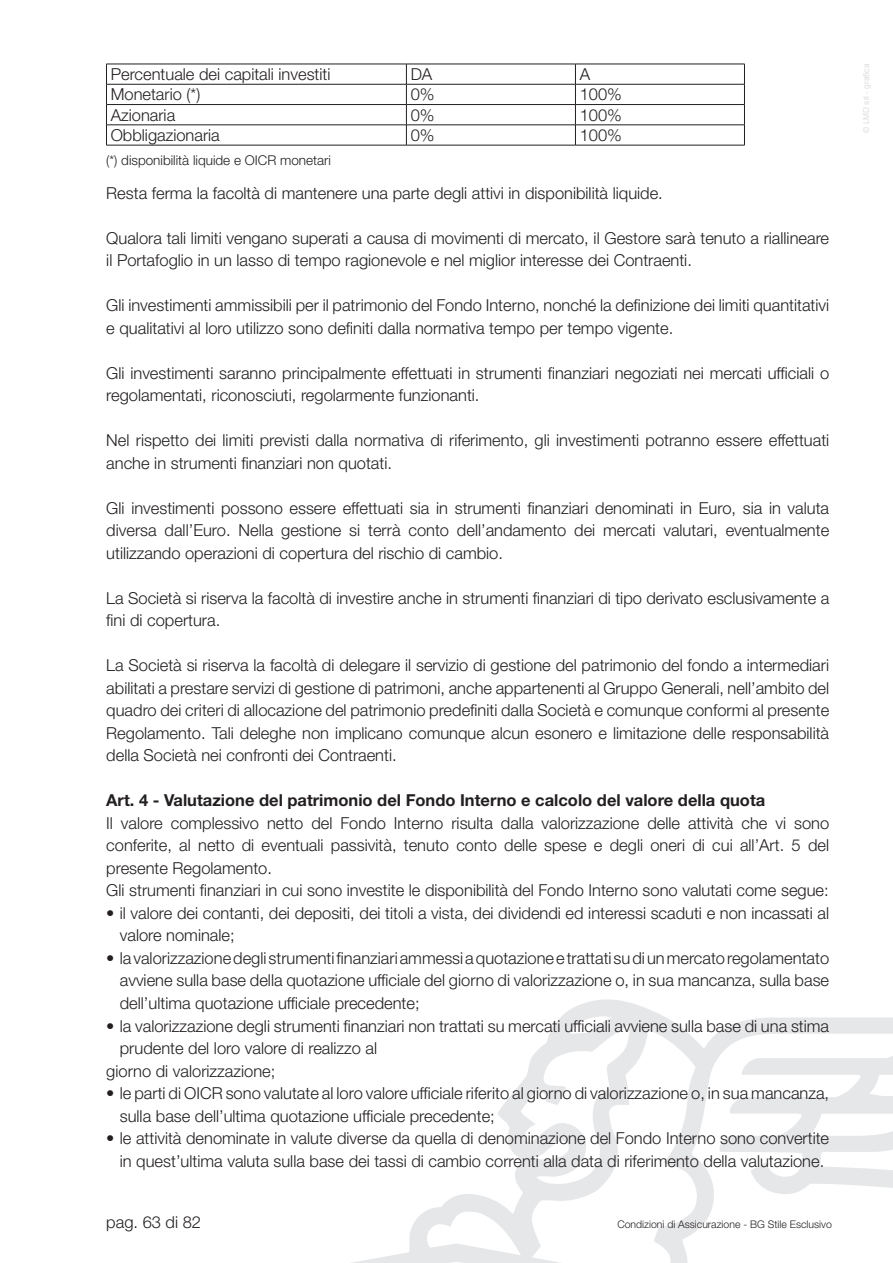
<style>
.page{position:relative;width:893px;height:1263px;background:#fff}
.page>*{position:absolute;margin:0;border:0;box-sizing:border-box;transform-origin:0 0}
.t1{font:300 16.5px/22.5px "Helvetica Neue LT Std";color:#231f20}
.t2{font:700 16.5px "Helvetica Neue LT Std";color:#231f20}
.t3{font:300 13.5px "Helvetica Neue LT Std";color:#231f20}
.t4{font:300 10.5px "Helvetica Neue LT Std";color:#231f20}
.t5{font:8.25px "Arial";color:#dcdddf}
</style>
<div class="page">
<svg style="left:351px;top:999px;width:542px;height:264px"></svg>
<hr style="left:106px;top:64px;width:300px;height:1px;background:#231f20">
<hr style="left:406px;top:64px;width:169px;height:1px;background:#231f20">
<hr style="left:575px;top:64px;width:170px;height:1px;background:#231f20">
<hr style="left:106px;top:84px;width:300px;height:1px;background:#231f20">
<hr style="left:406px;top:84px;width:169px;height:1px;background:#231f20">
<hr style="left:575px;top:84px;width:170px;height:1px;background:#231f20">
<hr style="left:106px;top:104px;width:300px;height:1px;background:#231f20">
<hr style="left:406px;top:104px;width:169px;height:1px;background:#231f20">
<hr style="left:575px;top:104px;width:170px;height:1px;background:#231f20">
<hr style="left:106px;top:125px;width:300px;height:1px;background:#231f20">
<svg style="left:106px;top:64px;width:1px;height:81px"></svg>
<hr style="left:406px;top:125px;width:169px;height:1px;background:#231f20">
<svg style="left:406px;top:64px;width:1px;height:81px"></svg>
<hr style="left:575px;top:125px;width:170px;height:1px;background:#231f20">
<svg style="left:575px;top:64px;width:1px;height:81px"></svg>
<svg style="left:744px;top:64px;width:1px;height:81px"></svg>
<hr style="left:106px;top:145px;width:300px;height:1px;background:#231f20">
<hr style="left:406px;top:145px;width:169px;height:1px;background:#231f20">
<hr style="left:575px;top:145px;width:170px;height:1px;background:#231f20">
<p class="t1" style="left:111px;top:63px;width:221px">Percentuale dei capitali investiti</p>
<p class="t1" style="left:411px;top:63px;width:23px">DA</p>
<p class="t1" style="left:580px;top:63px;width:12px">A</p>
<p class="t1" style="left:111px;top:83px;width:91px">Monetario (*)</p>
<p class="t1" style="left:411px;top:83px;width:25px">0%</p>
<p class="t1" style="left:580px;top:83px;width:44px">100%</p>
<p class="t1" style="left:111px;top:103px;width:66px">Azionaria</p>
<p class="t1" style="left:411px;top:103px;width:25px">0%</p>
<p class="t1" style="left:580px;top:103px;width:44px">100%</p>
<p class="t1" style="left:111px;top:123px;width:111px">Obbligazionaria</p>
<p class="t1" style="left:411px;top:123px;width:25px">0%</p>
<p class="t1" style="left:580px;top:123px;width:44px">100%</p>
<p class="t3" style="left:106px;top:152px;width:226px">(*) disponibilità liquide e OICR monetari</p>
<p class="t1" style="left:106px;top:181px;width:558px">Resta ferma la facoltà di mantenere una parte degli attivi in disponibilità liquide.</p>
<p class="t1" style="left:106px;top:226px;width:724px">Qualora tali limiti vengano superati a causa di movimenti di mercato, il Gestore sarà tenuto a riallineare il Portafoglio in un lasso di tempo ragionevole e nel miglior interesse dei Contraenti.</p>
<p class="t1" style="left:106px;top:294px;width:724px">Gli investimenti ammissibili per il patrimonio del Fondo Interno, nonché la definizione dei limiti quantitativi e qualitativi al loro utilizzo sono definiti dalla normativa tempo per tempo vigente.</p>
<p class="t1" style="left:106px;top:361px;width:724px">Gli investimenti saranno principalmente effettuati in strumenti finanziari negoziati nei mercati ufficiali o regolamentati, riconosciuti, regolarmente funzionanti.</p>
<p class="t1" style="left:106px;top:429px;width:724px">Nel rispetto dei limiti previsti dalla normativa di riferimento, gli investimenti potranno essere effettuati anche in strumenti finanziari non quotati.</p>
<p class="t1" style="left:106px;top:496px;width:724px;text-align:justify">Gli investimenti possono essere effettuati sia in strumenti finanziari denominati in Euro, sia in valuta diversa dall’Euro. Nella gestione si terrà conto dell’andamento dei mercati valutari, eventualmente utilizzando operazioni di copertura del rischio di cambio.</p>
<p class="t1" style="left:106px;top:586px;width:724px">La Società si riserva la facoltà di investire anche in strumenti finanziari di tipo derivato esclusivamente a fini di copertura.</p>
<p class="t1" style="left:106px;top:654px;width:724px;text-align:justify">La Società si riserva la facoltà di delegare il servizio di gestione del patrimonio del fondo a intermediari abilitati a prestare servizi di gestione di patrimoni, anche appartenenti al Gruppo Generali, nell’ambito del quadro dei criteri di allocazione del patrimonio predefiniti dalla Società e comunque conformi al presente Regolamento. Tali deleghe non implicano comunque alcun esonero e limitazione delle responsabilità della Società nei confronti dei Contraenti.</p>
<p class="t2" style="left:106px;top:790px;width:660px">Art. 4 - Valutazione del patrimonio del Fondo Interno e calcolo del valore della quota</p>
<p class="t1" style="left:106px;top:811px;width:724px">Il valore complessivo netto del Fondo Interno risulta dalla valorizzazione delle attività che vi sono conferite, al netto di eventuali passività, tenuto conto delle spese e degli oneri di cui all’Art. 5 del presente Regolamento.<br>Gli strumenti finanziari in cui sono investite le disponibilità del Fondo Interno sono valutati come segue:</p>
<p class="t1" style="left:120px;top:901px;width:711px;text-indent:-13px">• il valore dei contanti, dei depositi, dei titoli a vista, dei dividendi ed interessi scaduti e non incassati al valore nominale;</p>
<p class="t1" style="left:120px;top:946px;width:711px;text-align:justify;text-indent:-13px">• la valorizzazione degli strumenti finanziari ammessi a quotazione e trattati su di un mercato regolamentato avviene sulla base della quotazione ufficiale del giorno di valorizzazione o, in sua mancanza, sulla base dell’ultima quotazione ufficiale precedente;</p>
<p class="t1" style="left:106px;top:1014px;width:724px">• la valorizzazione degli strumenti finanziari non trattati su mercati ufficiali avviene sulla base di una stima</p>
<p class="t1" style="left:120px;top:1036px;width:259px">prudente del loro valore di realizzo al</p>
<p class="t1" style="left:106px;top:1059px;width:171px">giorno di valorizzazione;</p>
<p class="t1" style="left:120px;top:1081px;width:711px;text-indent:-13px">• le parti di OICR sono valutate al loro valore ufficiale riferito al giorno di valorizzazione o, in sua mancanza, sulla base dell’ultima quotazione ufficiale precedente;</p>
<p class="t1" style="left:106px;top:1126px;width:724px;text-align:center">• le attività denominate in valute diverse da quella di denominazione del Fondo Interno sono convertite in quest’ultima valuta sulla base dei tassi di cambio correnti alla data di riferimento della valutazione.</p>
<p class="t1" style="left:106px;top:1210px;width:96px">pag. 63 di 82</p>
<p class="t4" style="left:617px;top:1218px;width:216px">Condizioni di Assicurazione - BG Stile Esclusivo</p>
<p class="t5" style="left:861px;top:133px;width:70px;rotate:-90deg">© LMD srl - grafica</p>
</div>
